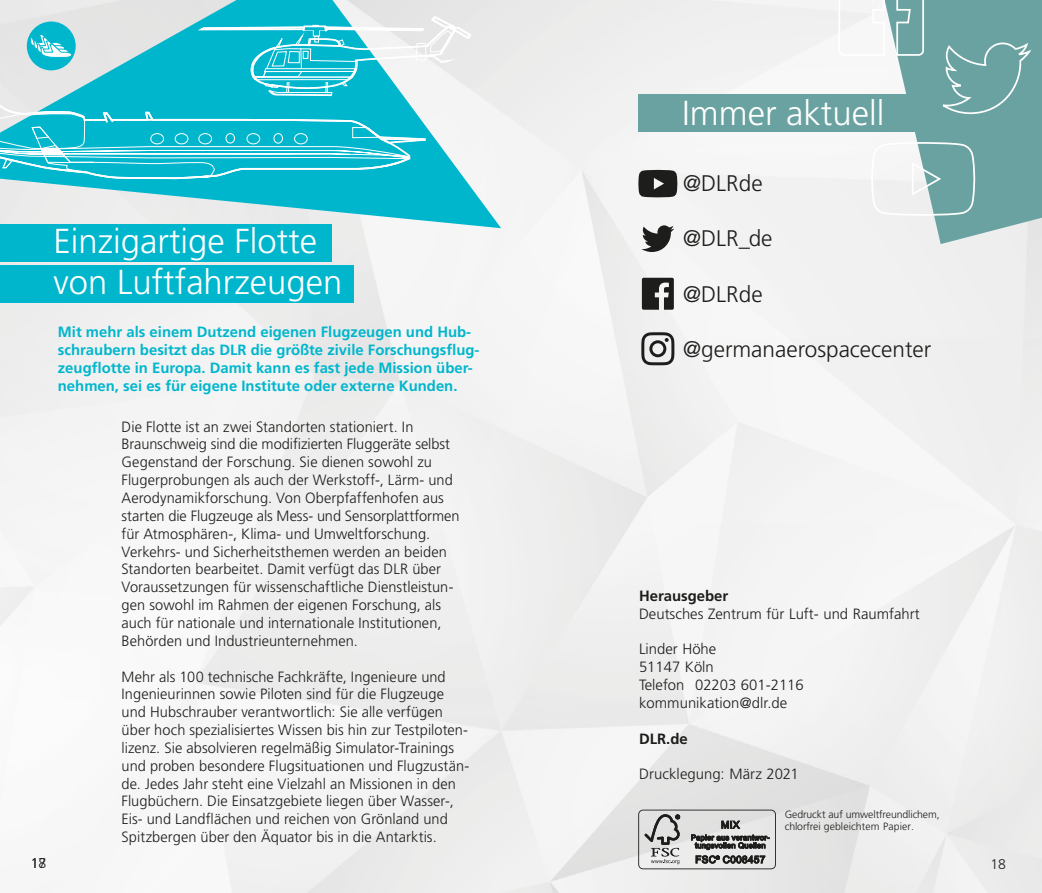
<style>
.page{position:relative;width:1042px;height:893px;background:#fff}
.page>*{position:absolute;margin:0;border:0;box-sizing:border-box;transform-origin:0 0}
.t1{font:300 34.65px/41.6px "Frutiger LT Std";color:#fff}
.t2{font:300 22.57px "Frutiger LT Std";color:#1d1d1b}
.t3{font:300 14.88px/17.8px "Frutiger LT Std";letter-spacing:.005em;color:#1d1d1b}
.t4{font:700 14.88px/17.8px "Frutiger LT Std";color:#00b6cd}
.t5{font:700 14.88px "Frutiger LT Std";color:#1d1d1b}
.t6{font:300 14px "Frutiger LT Std";color:#1d1d1b}
.t7{font:300 10.5px/12.6px "Frutiger LT Std";letter-spacing:-.01em;color:#1d1d1b}
</style>
<div class="page">
<img style="left:0;top:0;width:1042px;height:893px">
<div style="left:638px;top:94px;width:404px;height:38px;background:#69a2a0"></div>
<svg style="left:884px;top:0;width:158px;height:244px;fill:#69a2a0"></svg>
<svg style="left:638px;top:810px;width:138px;height:59px;background:#b7b7b7"></svg>
<svg style="left:936px;top:41px;width:98px;height:74px"></svg>
<svg style="left:870px;top:141px;width:106px;height:76px"></svg>
<svg style="left:837px;top:0;width:88px;height:57px"></svg>
<svg style="left:641px;top:225px;width:33px;height:27px"></svg>
<svg style="left:638px;top:170px;width:39px;height:27px"></svg>
<svg style="left:642px;top:278px;width:32px;height:32px"></svg>
<svg style="left:641px;top:332px;width:33px;height:33px"></svg>
<svg style="left:0;top:0;width:501px;height:228px;background:#96d8e0"></svg>
<div style="left:0;top:224px;width:331px;height:37px;background:#00b6cd"></div>
<div style="left:0;top:266px;width:353px;height:37px;background:#00b6cd"></div>
<svg style="left:0;top:15px;width:472px;height:165px"></svg>
<h1 class="t1" style="left:53px;top:220px;width:290px">Einzigartige Flotte von Luftfahrzeugen</h1>
<p class="t4" style="left:58px;top:323px;width:423px">Mit mehr als einem Dutzend eigenen Flugzeugen und Hub&shy;schraubern besitzt das DLR die größte zivile Forschungsflug&shy;zeugflotte in Europa. Damit kann es fast jede Mission über&shy;nehmen, sei es für eigene Institute oder externe Kunden.</p>
<p class="t3" style="left:122px;top:418px;width:339px">Die Flotte ist an zwei Standorten stationiert. In Braunschweig sind die modifizierten Fluggeräte selbst Gegenstand der Forschung. Sie dienen sowohl zu Flugerprobungen als auch der Werkstoff-, Lärm- und Aerodynamikforschung. Von Oberpfaffenhofen aus starten die Flugzeuge als Mess- und Sensorplattformen für Atmosphären-, Klima- und Umweltforschung.<br>Verkehrs- und Sicherheitsthemen werden an beiden Standorten bearbeitet. Damit verfügt das DLR über Voraussetzungen für wissenschaftliche Dienstleistun&shy;gen sowohl im Rahmen der eigenen Forschung, als auch für nationale und internationale Institutionen, Behörden und Industrieunternehmen.</p>
<p class="t3" style="left:122px;top:668px;width:349px">Mehr als 100 technische Fachkräfte, Ingenieure und Ingenieurinnen sowie Piloten sind für die Flugzeuge und Hubschrauber verantwortlich: Sie alle verfügen über hoch spezialisiertes Wissen bis hin zur Testpiloten&shy;lizenz. Sie absolvieren regelmäßig Simulator-Trainings und proben besondere Flugsituationen und Flugzustän&shy;de. Jedes Jahr steht eine Vielzahl an Missionen in den Flugbüchern. Die Einsatzgebiete liegen über Wasser-, Eis- und Landflächen und reichen von Grönland und Spitzbergen über den Äquator bis in die Antarktis.</p>
<h1 class="t1" style="left:682px;top:93px;width:204px">Immer aktuell</h1>
<h2 class="t2" style="left:683px;top:171px;width:81px">@DLRde</h2>
<h2 class="t2" style="left:683px;top:226px;width:91px">@DLR_de</h2>
<h2 class="t2" style="left:683px;top:281px;width:81px">@DLRde</h2>
<h2 class="t2" style="left:683px;top:336px;width:250px">@germanaerospacecenter</h2>
<p class="t5" style="left:639px;top:587px;width:91px">Herausgeber</p>
<p class="t3" style="left:639px;top:605px;width:282px">Deutsches Zentrum für Luft- und Raumfahrt</p>
<p class="t3" style="left:639px;top:641px;width:166px">Linder Höhe<br>51147 Köln<br>Telefon 02203 601-2116 kommunikation@dlr.de</p>
<p class="t5" style="left:639px;top:730px;width:50px">DLR.de</p>
<p class="t3" style="left:639px;top:765px;width:161px">Drucklegung: März 2021</p>
<p class="t7" style="left:785px;top:808px;width:156px">Gedruckt auf umweltfreundlichem, chlorfrei gebleichtem Papier.</p>
<p class="t6" style="left:31px;top:855px;width:17px">178</p>
<p class="t6" style="left:990px;top:856px;width:17px">18</p>
</div>
